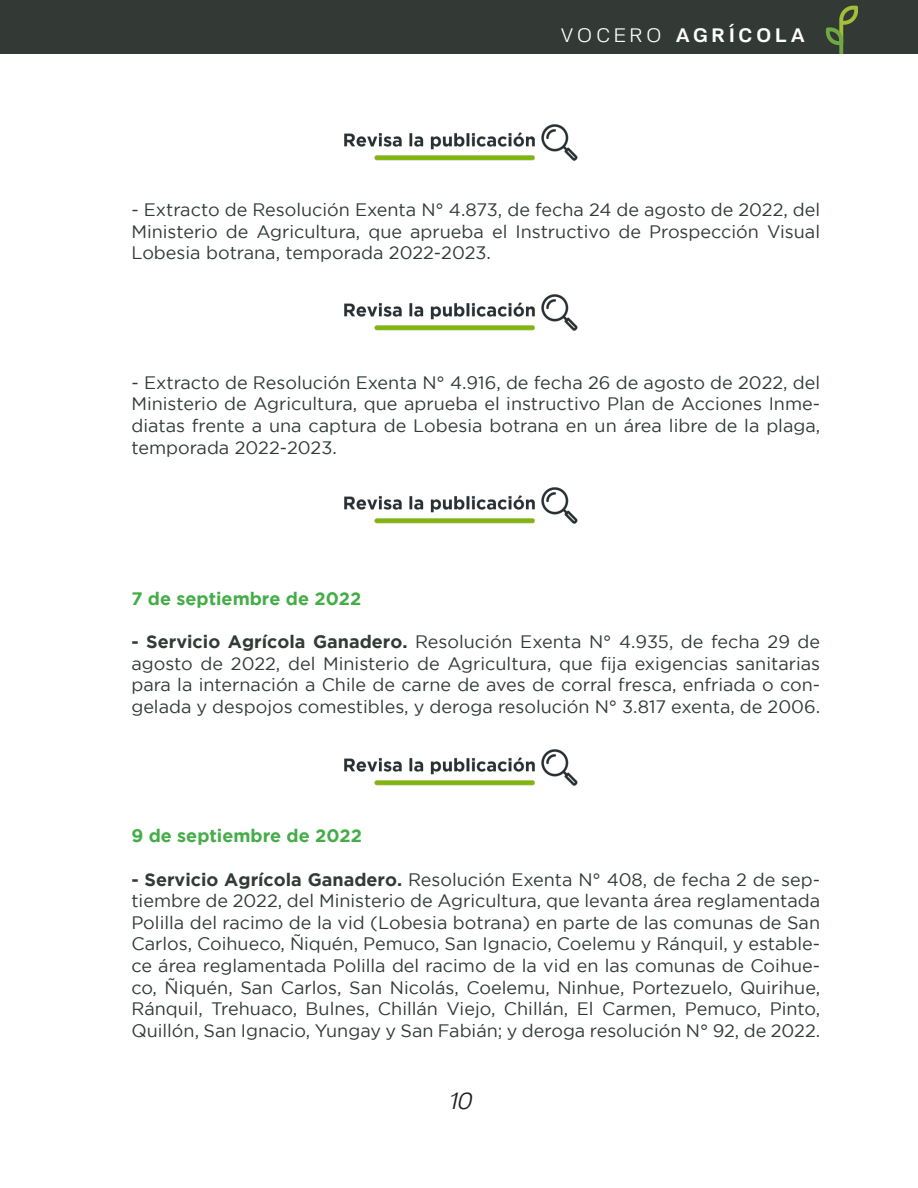
<style>
.page{position:relative;width:918px;height:1188px;background:#fff}
.page>*{position:absolute;margin:0;border:0;box-sizing:border-box;transform-origin:0 0}
.t1{font:italic 24px "Neo Gram";color:#231f20}
.t2{font:700 19.5px "Neo Gram";letter-spacing:.21em;color:#fff}
.t3{font:18px/21.6px "Gotham";color:#323b36;text-align:justify}
.t4{font:700 18px "Gotham";color:#44ad48}
.s1{font-weight:400}
.s2{font-weight:700}
</style>
<div class="page">
<div style="left:0;top:0;width:918px;height:54px;background:#333a36"></div>
<svg style="left:826px;top:6px;width:32px;height:48px"></svg>
<img style="left:344px;top:124px;width:234px;height:37px">
<img style="left:344px;top:294px;width:234px;height:37px">
<img style="left:344px;top:487px;width:234px;height:37px">
<img style="left:344px;top:749px;width:234px;height:37px">
<p class="t2" style="left:561px;top:20px;width:246px"><span class="s1">VOCERO</span> AGRÍCOLA</p>
<p class="t3" style="left:131px;top:199px;width:690px">- Extracto de Resolución Exenta N° 4.873, de fecha 24 de agosto de 2022, del Ministerio de Agricultura, que aprueba el Instructivo de Prospección Visual Lobesia botrana, temporada 2022-2023.</p>
<p class="t3" style="left:131px;top:371px;width:690px">- Extracto de Resolución Exenta N° 4.916, de fecha 26 de agosto de 2022, del Ministerio de Agricultura, que aprueba el instructivo Plan de Acciones Inme&shy;diatas frente a una captura de Lobesia botrana en un área libre de la plaga, temporada 2022-2023.</p>
<p class="t4" style="left:131px;top:588px;width:231px">7 de septiembre de 2022</p>
<p class="t3" style="left:131px;top:631px;width:690px"><span class="s2">- Servicio Agrícola Ganadero.</span> Resolución Exenta N° 4.935, de fecha 29 de agosto de 2022, del Ministerio de Agricultura, que fija exigencias sanitarias para la internación a Chile de carne de aves de corral fresca, enfriada o con&shy;gelada y despojos comestibles, y deroga resolución N° 3.817 exenta, de 2006.</p>
<p class="t4" style="left:131px;top:826px;width:232px">9 de septiembre de 2022</p>
<p class="t3" style="left:131px;top:868px;width:690px"><span class="s2">- Servicio Agrícola Ganadero.</span> Resolución Exenta N° 408, de fecha 2 de sep&shy;tiembre de 2022, del Ministerio de Agricultura, que levanta área reglamentada Polilla del racimo de la vid (Lobesia botrana) en parte de las comunas de San Carlos, Coihueco, Ñiquén, Pemuco, San Ignacio, Coelemu y Ránquil, y estable&shy;ce área reglamentada Polilla del racimo de la vid en las comunas de Coihue&shy;co, Ñiquén, San Carlos, San Nicolás, Coelemu, Ninhue, Portezuelo, Quirihue, Ránquil, Trehuaco, Bulnes, Chillán Viejo, Chillán, El Carmen, Pemuco, Pinto, Quillón, San Ignacio, Yungay y San Fabián; y deroga resolución N° 92, de 2022.</p>
<p class="t1" style="left:448px;top:1084px;width:25px">10</p>
</div>
